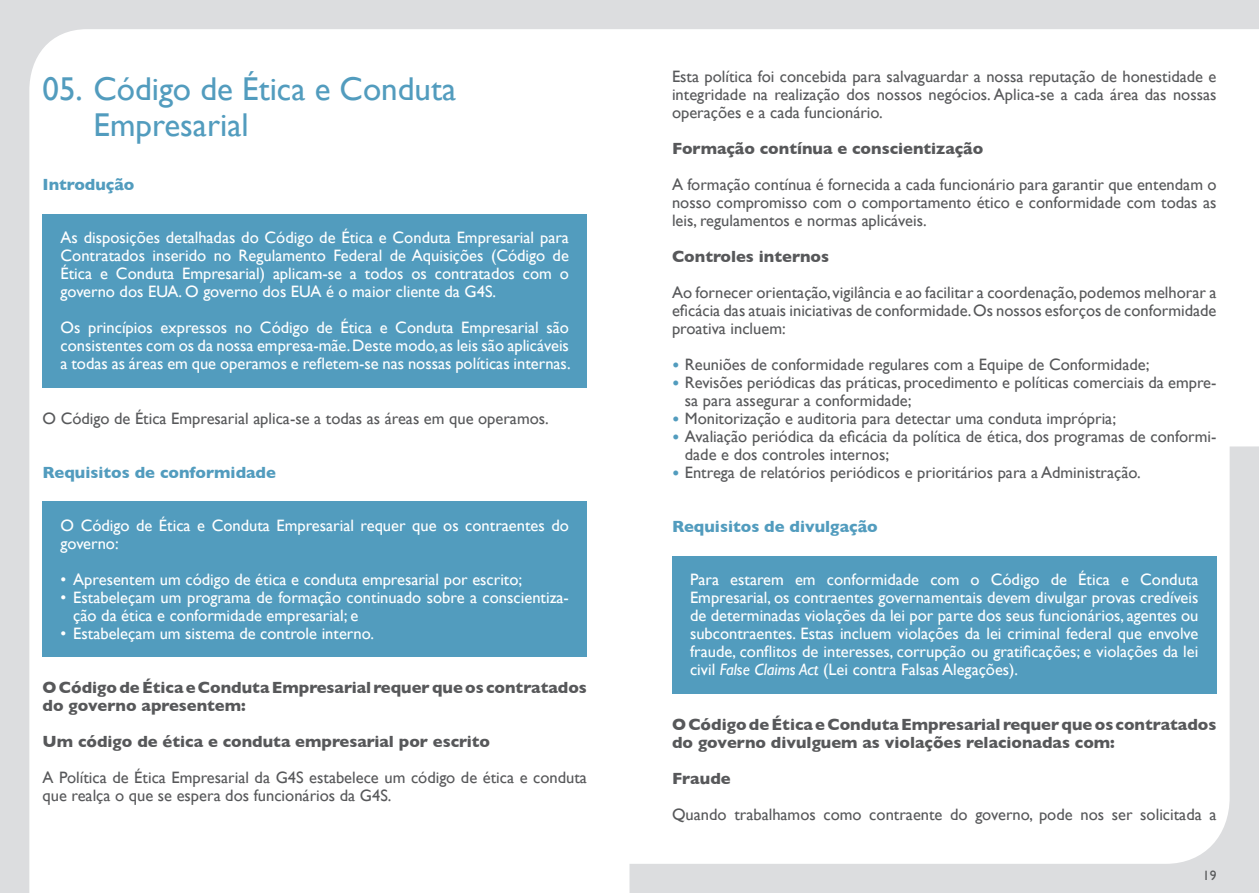
<style>
.page{position:relative;width:1259px;height:893px;background:#dcdddf}
.page>*{position:absolute;margin:0;border:0;box-sizing:border-box;transform-origin:0 0}
.t1{font:33px/36px "Gill Sans";color:#529cbe}
.t2{font:16.5px/18px "Gill Sans";color:#57585a}
.t3{font:16.5px/18px "Gill Sans";color:#fff;text-align:justify}
.t4{font:700 16.5px/18px "Gill Sans";color:#57585a}
.t5{font:700 16.5px "Gill Sans";color:#529cbe}
.t6{font:13.5px "Gill Sans";color:#57585a}
.s1{font-weight:700;font-size:15px;color:#529cbe}
.s2{font-style:italic}
</style>
<div class="page">
<div style="left:29px;top:29px;width:1230px;height:864px;background:#fff"></div>
<div style="left:43px;top:214px;width:544px;height:173px;background:#529cbe"></div>
<div style="left:43px;top:502px;width:544px;height:155px;background:#529cbe"></div>
<div style="left:672px;top:556px;width:544px;height:137px;background:#529cbe"></div>
<h1 class="t1" style="left:94px;top:70px;width:364px;text-indent:-51px">05. Código de Ética e Conduta<br>Empresarial</h1>
<p class="t5" style="left:43px;top:171px;width:93px">Introdução</p>
<p class="t3" style="left:61px;top:228px;width:510px">As disposições detalhadas do Código de Ética e Conduta Empresarial para Contratados inserido no Regulamento Federal de Aquisições (Código de Ética e Conduta Empresarial) aplicam-se a todos os contratados com o governo dos EUA. O governo dos EUA é o maior cliente da G4S.</p>
<p class="t3" style="left:61px;top:318px;width:511px">Os princípios expressos no Código de Ética e Conduta Empresarial são consistentes com os da nossa empresa-mãe. Deste modo, as leis são aplicáveis a todas as áreas em que operamos e refletem-se nas nossas políticas internas.</p>
<p class="t2" style="left:43px;top:409px;width:508px">O Código de Ética Empresarial aplica-se a todas as áreas em que operamos.</p>
<p class="t5" style="left:43px;top:459px;width:235px">Requisitos de conformidade</p>
<p class="t3" style="left:61px;top:516px;width:510px">O Código de Ética e Conduta Empresarial requer que os contraentes do governo:</p>
<p class="t3" style="left:61px;top:570px;width:463px">• Apresentem um código de ética e conduta empresarial por escrito;</p>
<p class="t3" style="left:73px;top:588px;width:497px;text-indent:-13px">• Estabeleçam um programa de formação continuado sobre a conscientiza&shy;ção da ética e conformidade empresarial; e</p>
<p class="t3" style="left:61px;top:624px;width:315px">• Estabeleçam um sistema de controle interno.</p>
<p class="t4" style="left:43px;top:678px;width:546px">O Código de Ética e Conduta Empresarial requer que os contratados do governo apresentem:</p>
<p class="t4" style="left:43px;top:732px;width:449px">Um código de ética e conduta empresarial por escrito</p>
<p class="t2" style="left:43px;top:769px;width:546px">A Política de Ética Empresarial da G4S estabelece um código de ética e conduta que realça o que se espera dos funcionários da G4S.</p>
<p class="t2" style="left:672px;top:67px;width:546px;text-align:justify">Esta política foi concebida para salvaguardar a nossa reputação de honestidade e integridade na realização dos nossos negócios. Aplica-se a cada área das nossas operações e a cada funcionário.</p>
<p class="t4" style="left:672px;top:139px;width:313px">Formação contínua e conscientização</p>
<p class="t2" style="left:672px;top:175px;width:546px;text-align:justify">A formação contínua é fornecida a cada funcionário para garantir que entendam o nosso compromisso com o comportamento ético e conformidade com todas as leis, regulamentos e normas aplicáveis.</p>
<p class="t4" style="left:672px;top:247px;width:159px">Controles internos</p>
<p class="t2" style="left:672px;top:283px;width:546px;text-align:justify">Ao fornecer orientação, vigilância e ao facilitar a coordenação, podemos melhorar a eficácia das atuais iniciativas de conformidade. Os nossos esforços de conformidade proativa incluem:</p>
<p class="t2" style="left:672px;top:355px;width:479px"><span class="s1">•</span> Reuniões de conformidade regulares com a Equipe de Conformidade;</p>
<p class="t2" style="left:685px;top:373px;width:533px;text-indent:-13px"><span class="s1">•</span> Revisões periódicas das práticas, procedimento e políticas comerciais da empre&shy;sa para assegurar a conformidade;</p>
<p class="t2" style="left:672px;top:409px;width:445px"><span class="s1">•</span> Monitorização e auditoria para detectar uma conduta imprópria;</p>
<p class="t2" style="left:685px;top:427px;width:533px;text-indent:-13px"><span class="s1">•</span> Avaliação periódica da eficácia da política de ética, dos programas de conformi&shy;dade e dos controles internos;</p>
<p class="t2" style="left:672px;top:463px;width:470px"><span class="s1">•</span> Entrega de relatórios periódicos e prioritários para a Administração.</p>
<p class="t5" style="left:672px;top:513px;width:207px">Requisitos de divulgação</p>
<p class="t3" style="left:690px;top:570px;width:510px">Para estarem em conformidade com o Código de Ética e Conduta Empresarial, os contraentes governamentais devem divulgar provas credíveis de determinadas violações da lei por parte dos seus funcionários, agentes ou subcontraentes. Estas incluem violações da lei criminal federal que envolve fraude, conflitos de interesses, corrupção ou gratificações; e violações da lei civil <span class="s2">False Claims Act</span> (Lei contra Falsas Alegações).</p>
<p class="t4" style="left:672px;top:715px;width:546px">O Código de Ética e Conduta Empresarial requer que os contratados do governo divulguem as violações relacionadas com:</p>
<p class="t4" style="left:672px;top:769px;width:60px">Fraude</p>
<p class="t2" style="left:672px;top:805px;width:546px">Quando trabalhamos como contraente do governo, pode nos ser solicitada a</p>
<p class="t6" style="left:1203px;top:867px;width:15px">19</p>
</div>
